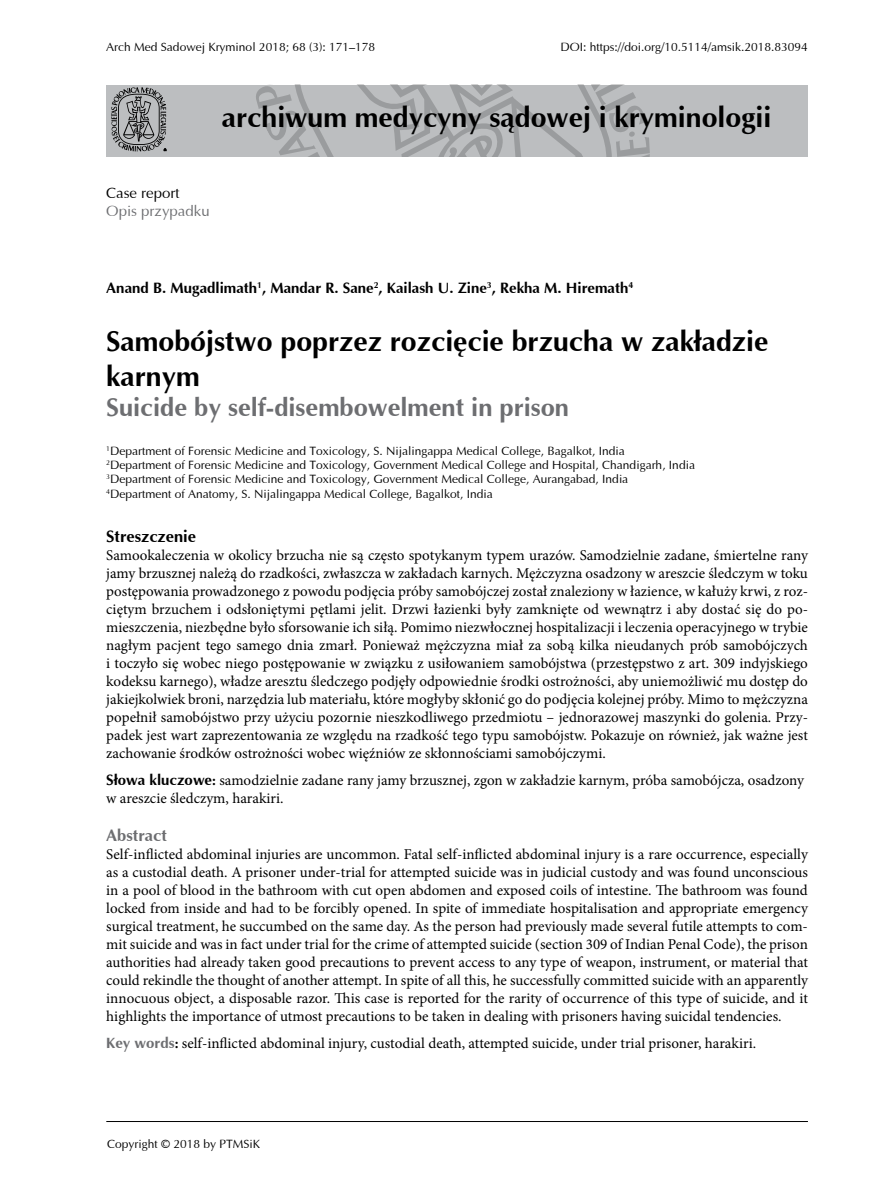
<style>
.page{position:relative;width:893px;height:1191px;background:#fff}
.page>*{position:absolute;margin:0;border:0;box-sizing:border-box;transform-origin:0 0}
.t1{font:700 28.5px/34.2px "Ottawa";color:#000}
.t2{font:700 25.5px "Ottawa";color:#6d6e71}
.t3{font:700 16.5px "Ottawa";color:#000}
.t4{font:700 16.5px "Ottawa";color:#6d6e71}
.t5{font:15px/18px "Minion Pro";color:#000;text-align:justify}
.t6{font:700 15px "Ottawa";color:#000}
.t7{font:15px "Ottawa";color:#6d6e71}
.t8{font:15px "Ottawa";color:#000}
.t9{font:12px/14.4px "Ottawa";color:#000}
.s1{font-family:"Ottawa";font-weight:700}
.s2{font-weight:700}
.s3{font-family:"Ottawa";font-weight:700;color:#6d6e71}
</style>
<div class="page">
<div style="left:106px;top:85px;width:702px;height:71px;background:#bcbec0"></div>
<svg style="left:256px;top:85px;width:394px;height:71px"></svg>
<svg style="left:111px;top:87px;width:56px;height:64px"></svg>
<hr style="left:106px;top:1121px;width:702px;height:1px;background:#000">
<p class="t9" style="left:106px;top:40px;width:270px">Arch Med Sadowej Kryminol 2018; 68 (3): 171–178</p>
<p class="t9" style="left:560px;top:40px;width:249px">DOI: https://doi.org/10.5114/amsik.2018.83094</p>
<h1 class="t1" style="left:222px;top:99px;width:551px">archiwum medycyny sądowej i kryminologii</h1>
<p class="t8" style="left:106px;top:183px;width:75px">Case report</p>
<p class="t7" style="left:106px;top:202px;width:105px">Opis przypadku</p>
<p class="t6" style="left:106px;top:279px;width:528px">Anand B. Mugadlimath<sup>1</sup>, Mandar R. Sane<sup>2</sup>, Kailash U. Zine<sup>3</sup>, Rekha M. Hiremath<sup>4</sup></p>
<h1 class="t1" style="left:106px;top:324px;width:663px">Samobójstwo poprzez rozcięcie brzucha w zakładzie karnym</h1>
<h2 class="t2" style="left:106px;top:391px;width:464px">Suicide by self-disembowelment in prison</h2>
<p class="t9" style="left:106px;top:443px;width:590px"><sup>1</sup>Department of Forensic Medicine and Toxicology, S. Nijalingappa Medical College, Bagalkot, India<br><sup>2</sup>Department of Forensic Medicine and Toxicology, Government Medical College and Hospital, Chandigarh, India <sup>3</sup>Department of Forensic Medicine and Toxicology, Government Medical College, Aurangabad, India <sup>4</sup>Department of Anatomy, S. Nijalingappa Medical College, Bagalkot, India</p>
<p class="t3" style="left:106px;top:525px;width:91px">Streszczenie</p>
<p class="t5" style="left:106px;top:546px;width:703px">Samookaleczenia w okolicy brzucha nie są często spotykanym typem urazów. Samodzielnie zadane, śmiertelne rany jamy brzusznej należą do rzadkości, zwłaszcza w zakładach karnych. Mężczyzna osadzony w areszcie śledczym w toku postępowania prowadzonego z powodu podjęcia próby samobójczej został znaleziony w łazience, w kałuży krwi, z roz&shy;ciętym brzuchem i odsłoniętymi pętlami jelit. Drzwi łazienki były zamknięte od wewnątrz i aby dostać się do po&shy;mieszczenia, niezbędne było sforsowanie ich siłą. Pomimo niezwłocznej hospitalizacji i leczenia operacyjnego w trybie nagłym pacjent tego samego dnia zmarł. Ponieważ mężczyzna miał za sobą kilka nieudanych prób samobójczych i toczyło się wobec niego postępowanie w związku z usiłowaniem samobójstwa (przestępstwo z art. 309 indyjskiego kodeksu karnego), władze aresztu śledczego podjęły odpowiednie środki ostrożności, aby uniemożliwić mu dostęp do jakiejkolwiek broni, narzędzia lub materiału, które mogłyby skłonić go do podjęcia kolejnej próby. Mimo to mężczyzna popełnił samobójstwo przy użyciu pozornie nieszkodliwego przedmiotu – jednorazowej maszynki do golenia. Przy&shy;padek jest wart zaprezentowania ze względu na rzadkość tego typu samobójstw. Pokazuje on również, jak ważne jest zachowanie środków ostrożności wobec więźniów ze skłonnościami samobójczymi.</p>
<p class="t5" style="left:106px;top:771px;width:699px"><span class="s1">Słowa kluczowe</span><span class="s2">:</span> samodzielnie zadane rany jamy brzusznej, zgon w zakładzie karnym, próba samobójcza, osadzony w areszcie śledczym, harakiri.</p>
<p class="t4" style="left:106px;top:824px;width:62px">Abstract</p>
<p class="t5" style="left:106px;top:845px;width:703px">Self-inflicted abdominal injuries are uncommon. Fatal self-inflicted abdominal injury is a rare occurrence, especially as a custodial death. A prisoner under-trial for attempted suicide was in judicial custody and was found unconscious in a pool of blood in the bathroom with cut open abdomen and exposed coils of intestine. The bathroom was found locked from inside and had to be forcibly opened. In spite of immediate hospitalisation and appropriate emergency surgical treatment, he succumbed on the same day. As the person had previously made several futile attempts to com&shy;mit suicide and was in fact under trial for the crime of attempted suicide (section 309 of Indian Penal Code), the prison authorities had already taken good precautions to prevent access to any type of weapon, instrument, or material that could rekindle the thought of another attempt. In spite of all this, he successfully committed suicide with an apparently innocuous object, a disposable razor. This case is reported for the rarity of occurrence of this type of suicide, and it highlights the importance of utmost precautions to be taken in dealing with prisoners having suicidal tendencies.</p>
<p class="t5" style="left:106px;top:1034px;width:651px"><span class="s3">Key words</span><span class="s2">:</span> self-inflicted abdominal injury, custodial death, attempted suicide, under trial prisoner, harakiri.</p>
<p class="t9" style="left:107px;top:1136px;width:155px">Copyright © 2018 by PTMSiK</p>
</div>
